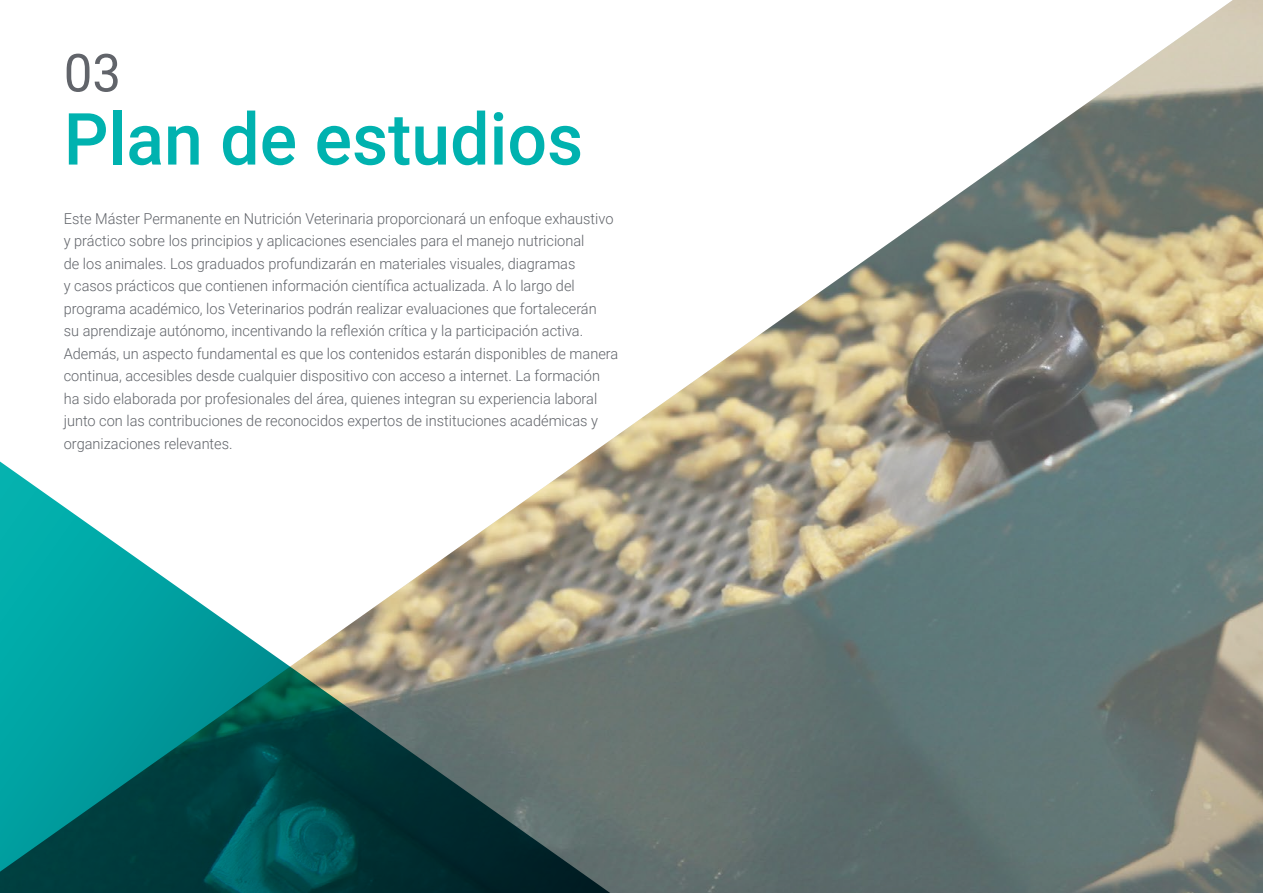
<style>
.page{position:relative;width:1263px;height:893px;background:#fff}
.page>*{position:absolute;margin:0;border:0;box-sizing:border-box;transform-origin:0 0}
.t1{font:500 72px "Roboto";color:#00b2af}
.t2{font:52.5px "Roboto";color:#61646a}
.t3{font:300 15px/22.5px "Roboto";color:#61646a}
</style>
<div class="page">
<img style="left:602px;top:0;width:661px;height:893px">
<svg style="left:0;top:446px;width:640px;height:447px"></svg>
<h2 class="t2" style="left:64px;top:36px;width:59px">03</h2>
<h1 class="t1" style="left:64px;top:89px;width:521px">Plan de estudios</h1>
<p class="t3" style="left:64px;top:207px;width:556px">Este Máster Permanente en Nutrición Veterinaria proporcionará un enfoque exhaustivo y práctico sobre los principios y aplicaciones esenciales para el manejo nutricional<br>de los animales. Los graduados profundizarán en materiales visuales, diagramas<br>y casos prácticos que contienen información científica actualizada. A lo largo del programa académico, los Veterinarios podrán realizar evaluaciones que fortalecerán<br>su aprendizaje autónomo, incentivando la reflexión crítica y la participación activa.<br>Además, un aspecto fundamental es que los contenidos estarán disponibles de manera continua, accesibles desde cualquier dispositivo con acceso a internet. La formación ha sido elaborada por profesionales del área, quienes integran su experiencia laboral junto con las contribuciones de reconocidos expertos de instituciones académicas y organizaciones relevantes.</p>
</div>
